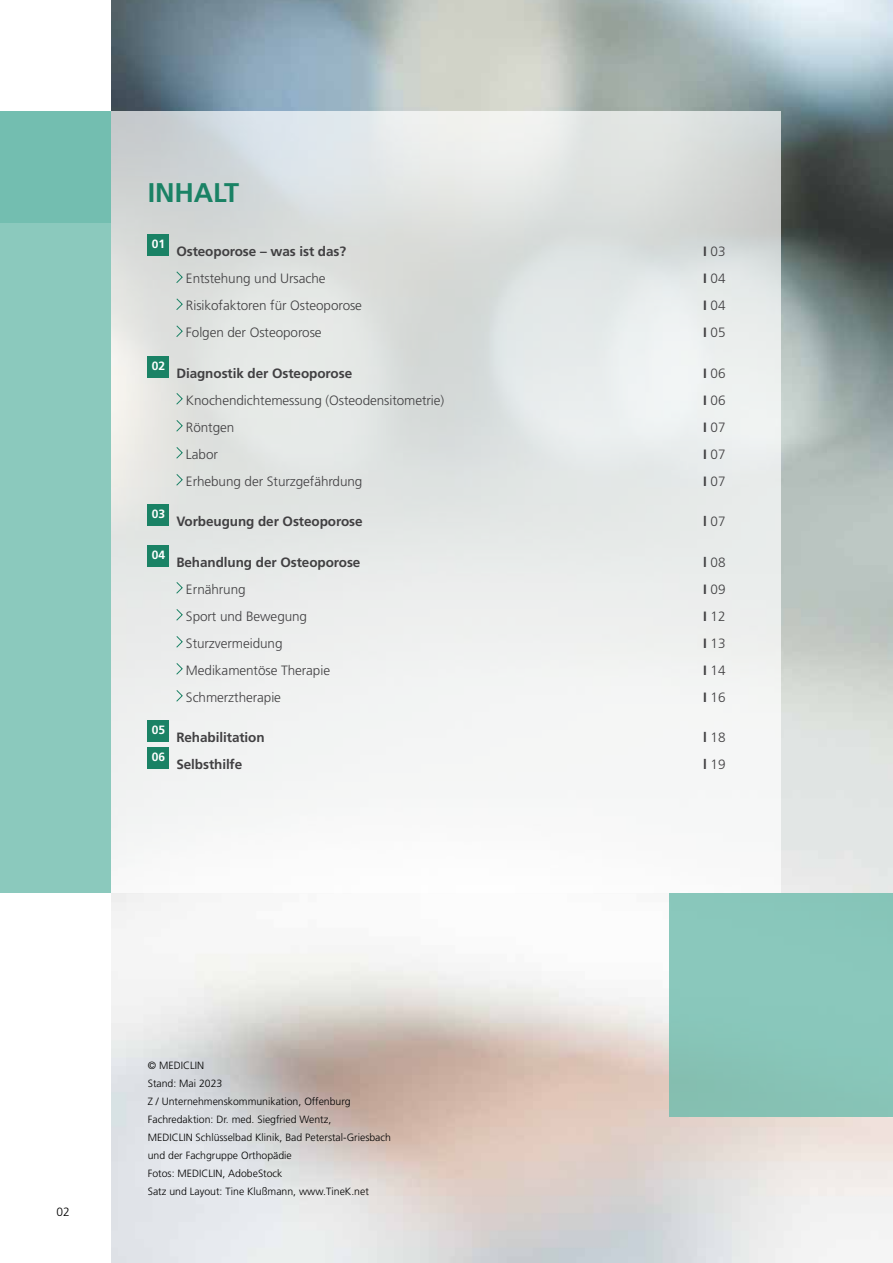
<style>
.page{position:relative;width:893px;height:1263px;background:#fff}
.page>*{position:absolute;margin:0;border:0;box-sizing:border-box;transform-origin:0 0}
.t1{font:700 27px "Frutiger LT Pro";letter-spacing:-.005em;color:#1a8265}
.t2{font:300 13.5px "Frutiger LT Pro";letter-spacing:-.005em;color:#414042}
.t3{font:700 13.5px "Frutiger LT Pro";letter-spacing:-.005em;color:#414042}
.t4{font:700 12px "Frutiger LT Pro";color:#fff}
.t5{font:300 12px "Frutiger LT Pro";color:#000}
.t6{font:300 10.5px/18px "Frutiger LT Pro";color:#000}
.s1{font-weight:700}
</style>
<div class="page">
<div style="left:0;top:112px;width:112px;height:781px;background:#8bc9bd"></div>
<div style="left:0;top:112px;width:112px;height:111px;background:#6ebcad"></div>
<img style="left:112px;top:0;width:781px;height:1263px">
<svg style="left:112px;top:112px;width:669px;height:781px"></svg>
<div style="left:148px;top:235px;width:21px;height:21px;background:#1a8265"></div>
<svg style="left:175px;top:271px;width:8px;height:13px"></svg>
<svg style="left:175px;top:298px;width:8px;height:13px"></svg>
<svg style="left:175px;top:325px;width:8px;height:13px"></svg>
<div style="left:148px;top:356px;width:21px;height:22px;background:#1a8265"></div>
<svg style="left:175px;top:392px;width:8px;height:13px"></svg>
<svg style="left:175px;top:419px;width:8px;height:13px"></svg>
<svg style="left:175px;top:446px;width:8px;height:13px"></svg>
<svg style="left:175px;top:473px;width:8px;height:13px"></svg>
<div style="left:148px;top:505px;width:21px;height:21px;background:#1a8265"></div>
<div style="left:148px;top:545px;width:21px;height:22px;background:#1a8265"></div>
<svg style="left:175px;top:581px;width:8px;height:13px"></svg>
<svg style="left:175px;top:608px;width:8px;height:13px"></svg>
<svg style="left:175px;top:635px;width:8px;height:13px"></svg>
<svg style="left:175px;top:662px;width:8px;height:13px"></svg>
<svg style="left:175px;top:689px;width:8px;height:13px"></svg>
<div style="left:148px;top:721px;width:21px;height:21px;background:#1a8265"></div>
<div style="left:148px;top:748px;width:21px;height:21px;background:#1a8265"></div>
<div style="left:670px;top:893px;width:223px;height:223px;background:#89c7bb"></div>
<h1 class="t1" style="left:148px;top:177px;width:93px">INHALT</h1>
<p class="t4" style="left:152px;top:237px;width:15px">01</p>
<p class="t3" style="left:176px;top:243px;width:171px">Osteoporose – was ist das?</p>
<p class="t2" style="left:703px;top:243px;width:24px"><span class="s1">I</span> 03</p>
<p class="t2" style="left:186px;top:270px;width:141px">Entstehung und Ursache</p>
<p class="t2" style="left:703px;top:270px;width:24px"><span class="s1">I</span> 04</p>
<p class="t2" style="left:186px;top:297px;width:178px">Risikofaktoren für Osteoporose</p>
<p class="t2" style="left:703px;top:297px;width:24px"><span class="s1">I</span> 04</p>
<p class="t2" style="left:186px;top:324px;width:137px">Folgen der Osteoporose</p>
<p class="t2" style="left:703px;top:324px;width:24px"><span class="s1">I</span> 05</p>
<p class="t4" style="left:152px;top:358px;width:15px">02</p>
<p class="t3" style="left:176px;top:365px;width:177px">Diagnostik der Osteoporose</p>
<p class="t2" style="left:703px;top:365px;width:24px"><span class="s1">I</span> 06</p>
<p class="t2" style="left:186px;top:392px;width:260px">Knochendichtemessung (Osteodensitometrie)</p>
<p class="t2" style="left:703px;top:392px;width:24px"><span class="s1">I</span> 06</p>
<p class="t2" style="left:186px;top:419px;width:50px">Röntgen</p>
<p class="t2" style="left:703px;top:419px;width:24px"><span class="s1">I</span> 07</p>
<p class="t2" style="left:186px;top:446px;width:33px">Labor</p>
<p class="t2" style="left:703px;top:446px;width:24px"><span class="s1">I</span> 07</p>
<p class="t2" style="left:186px;top:473px;width:178px">Erhebung der Sturzgefährdung</p>
<p class="t2" style="left:703px;top:473px;width:24px"><span class="s1">I</span> 07</p>
<p class="t4" style="left:152px;top:507px;width:15px">03</p>
<p class="t3" style="left:176px;top:513px;width:188px">Vorbeugung der Osteoporose</p>
<p class="t2" style="left:703px;top:513px;width:24px"><span class="s1">l</span> 07</p>
<p class="t4" style="left:152px;top:547px;width:15px">04</p>
<p class="t3" style="left:176px;top:554px;width:186px">Behandlung der Osteoporose</p>
<p class="t2" style="left:703px;top:554px;width:24px"><span class="s1">l</span> 08</p>
<p class="t2" style="left:186px;top:581px;width:61px">Ernährung</p>
<p class="t2" style="left:703px;top:581px;width:24px"><span class="s1">I</span> 09</p>
<p class="t2" style="left:186px;top:608px;width:123px">Sport und Bewegung</p>
<p class="t2" style="left:703px;top:608px;width:24px"><span class="s1">I</span> 12</p>
<p class="t2" style="left:186px;top:635px;width:98px">Sturzvermeidung</p>
<p class="t2" style="left:703px;top:635px;width:24px"><span class="s1">I</span> 13</p>
<p class="t2" style="left:186px;top:662px;width:146px">Medikamentöse Therapie</p>
<p class="t2" style="left:703px;top:662px;width:24px"><span class="s1">I</span> 14</p>
<p class="t2" style="left:186px;top:689px;width:97px">Schmerztherapie</p>
<p class="t2" style="left:703px;top:689px;width:24px"><span class="s1">I</span> 16</p>
<p class="t4" style="left:152px;top:723px;width:15px">05</p>
<p class="t3" style="left:176px;top:729px;width:90px">Rehabilitation</p>
<p class="t2" style="left:703px;top:729px;width:24px"><span class="s1">l</span> 18</p>
<p class="t4" style="left:152px;top:750px;width:15px">06</p>
<p class="t3" style="left:176px;top:756px;width:67px">Selbsthilfe</p>
<p class="t2" style="left:703px;top:756px;width:24px"><span class="s1">l</span> 19</p>
<p class="t5" style="left:56px;top:1204px;width:15px">02</p>
<p class="t6" style="left:148px;top:1056px;width:245px">© MediClin<br>Stand: Mai 2023<br>Z / Unternehmenskommunikation, Offenburg Fachredaktion: Dr. med. Siegfried Wentz,<br>MEDICLIN Schlüsselbad Klinik, Bad Peterstal-Griesbach und der Fachgruppe Orthopädie<br>Fotos: MediClin, AdobeStock<br>Satz und Layout: Tine Klußmann, www.TineK.net</p>
</div>
